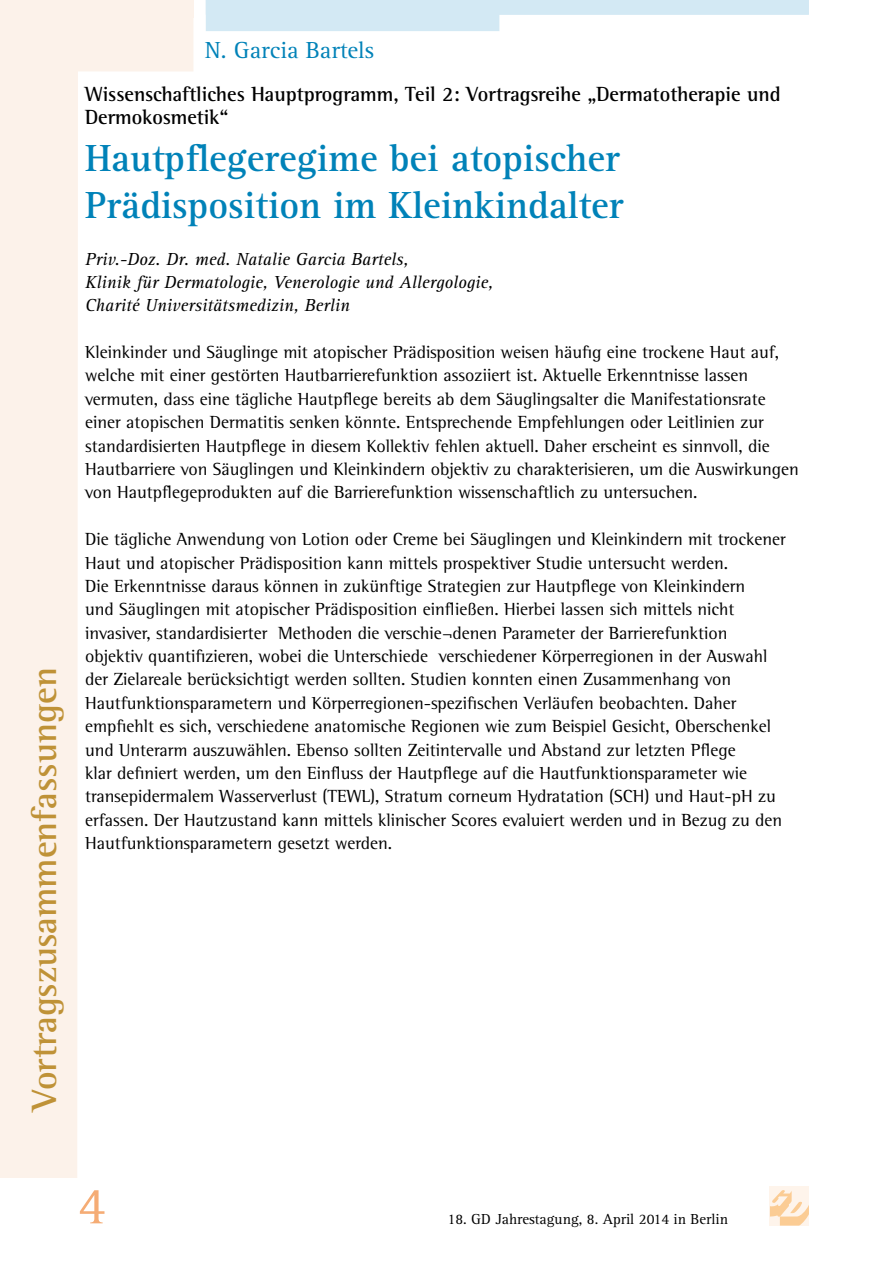
<style>
.page{position:relative;width:893px;height:1263px;background:#fff}
.page>*{position:absolute;margin:0;border:0;box-sizing:border-box;transform-origin:0 0}
.t1{font:54px "Agfa Rotis Serif";color:#f5ac75}
.t2{font:700 39px/46.8px "Agfa Rotis Serif";color:#0082b8}
.t3{font:700 36px "Agfa Rotis Semi Serif";color:#bf9237}
.t4{font:24px "Agfa Rotis Serif";color:#0082b8}
.t5{font:700 21px/23.4px "Agfa Rotis Semi Serif";color:#000}
.t6{font:18px/23.4px "Agfa Rotis Semi Serif";color:#000}
.t7{font:italic 18px/23.4px "Agfa Rotis Serif";color:#000}
.t8{font:15px "Agfa Rotis Serif";color:#000}
</style>
<div class="page">
<div style="left:770px;top:1186px;width:39px;height:39px;background:#fef4eb"></div>
<svg style="left:770px;top:1190px;width:39px;height:35px"></svg>
<svg style="left:0;top:0;width:194px;height:1178px"></svg>
<div style="left:0;top:0;width:193px;height:17px;background:#fcf2ea"></div>
<svg style="left:206px;top:0;width:603px;height:31px"></svg>
<h3 class="t3" style="left:23px;top:1111px;width:445px;rotate:-90deg">Vortragszusammenfassungen</h3>
<h3 class="t4" style="left:205px;top:37px;width:171px">N. Garcia Bartels</h3>
<p class="t5" style="left:85px;top:82px;width:697px">Wissenschaftliches Hauptprogramm, Teil 2: Vortragsreihe „Dermatotherapie und<br>Dermokosmetik“</p>
<h2 class="t2" style="left:85px;top:135px;width:540px">Hautpflegeregime bei atopischer<br>Prädisposition im Kleinkindalter</h2>
<p class="t7" style="left:85px;top:247px;width:409px">Priv.-Doz. Dr. med. Natalie Garcia Bartels,<br>Klinik für Dermatologie, Venerologie und Allergologie,<br>Charité Universitätsmedizin, Berlin</p>
<p class="t6" style="left:85px;top:340px;width:715px">Kleinkinder und Säuglinge mit atopischer Prädisposition weisen häufig eine trockene Haut auf, welche mit einer gestörten Hautbarrierefunktion assoziiert ist. Aktuelle Erkenntnisse lassen vermuten, dass eine tägliche Hautpflege bereits ab dem Säuglingsalter die Manifestationsrate einer atopischen Dermatitis senken könnte. Entsprechende Empfehlungen oder Leitlinien zur standardisierten Hautpflege in diesem Kollektiv fehlen aktuell. Daher erscheint es sinnvoll, die Hautbarriere von Säuglingen und Kleinkindern objektiv zu charakterisieren, um die Auswirkungen von Hautpflegeprodukten auf die Barrierefunktion wissenschaftlich zu untersuchen.</p>
<p class="t6" style="left:85px;top:527px;width:702px">Die tägliche Anwendung von Lotion oder Creme bei Säuglingen und Kleinkindern mit trockener Haut und atopischer Prädisposition kann mittels prospektiver Studie untersucht werden.<br>Die Erkenntnisse daraus können in zukünftige Strategien zur Hautpflege von Kleinkindern<br>und Säuglingen mit atopischer Prädisposition einfließen. Hierbei lassen sich mittels nicht invasiver, standardisierter Methoden die verschie¬denen Parameter der Barrierefunktion objektiv quantifizieren, wobei die Unterschiede verschiedener Körperregionen in der Auswahl der Zielareale berücksichtigt werden sollten. Studien konnten einen Zusammenhang von Hautfunktionsparametern und Körperregionen-spezifischen Verläufen beobachten. Daher empfiehlt es sich, verschiedene anatomische Regionen wie zum Beispiel Gesicht, Oberschenkel und Unterarm auszuwählen. Ebenso sollten Zeitintervalle und Abstand zur letzten Pflege<br>klar definiert werden, um den Einfluss der Hautpflege auf die Hautfunktionsparameter wie transepidermalem Wasserverlust (TEWL), Stratum corneum Hydratation (SCH) und Haut-pH zu erfassen. Der Hautzustand kann mittels klinischer Scores evaluiert werden und in Bezug zu den Hautfunktionsparametern gesetzt werden.</p>
<h1 class="t1" style="left:78px;top:1175px;width:30px">4</h1>
<p class="t8" style="left:448px;top:1210px;width:282px">18. GD Jahrestagung, 8. April 2014 in Berlin</p>
</div>
